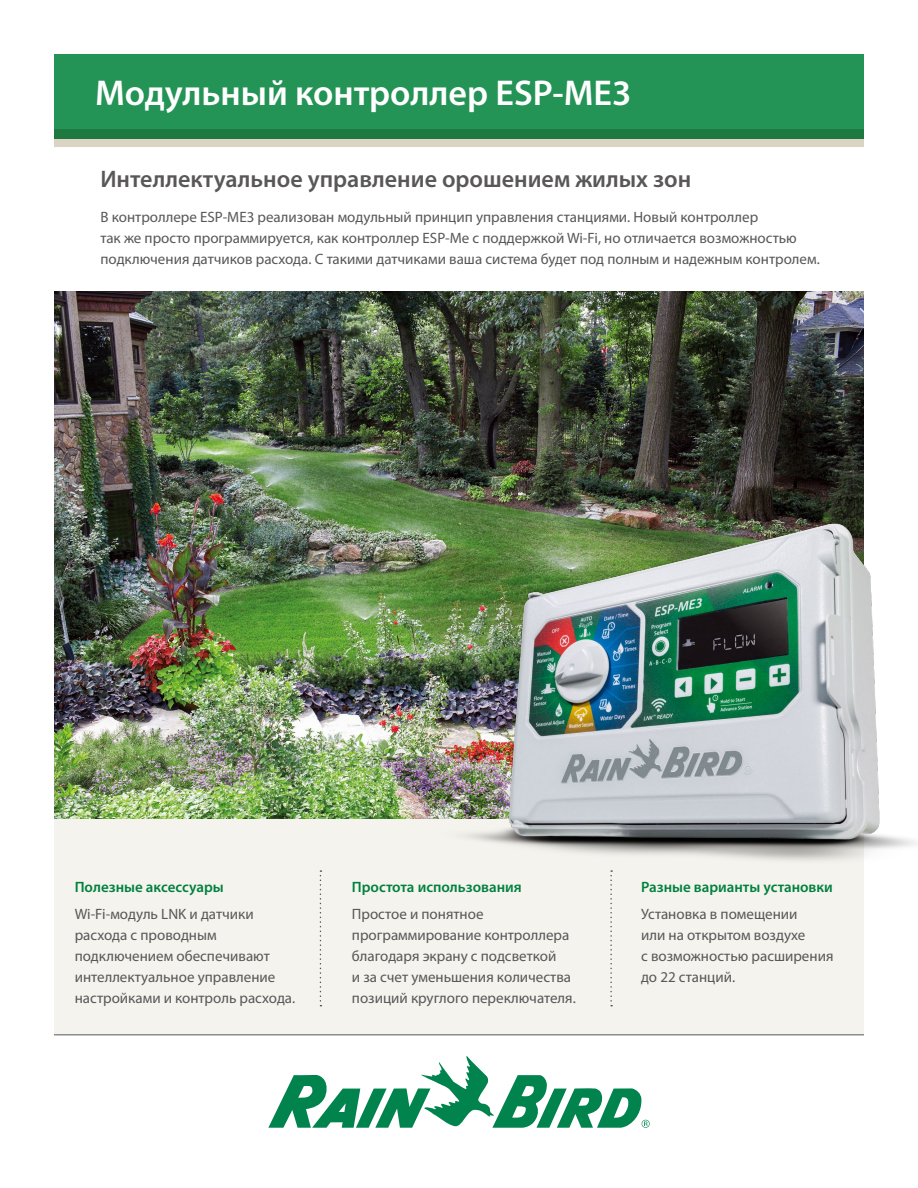
<style>
.page{position:relative;width:918px;height:1188px;background:#fff}
.page>*{position:absolute;margin:0;border:0;box-sizing:border-box;transform-origin:0 0}
.t1{font:600 36px "Myriad Pro";color:#fff}
.t2{font:600 24px "Myriad Pro";color:#595757}
.t3{font:15px/21px "Myriad Pro";color:#595757}
.t4{font:600 15px "Myriad Pro";color:#00813d}
</style>
<div class="page">
<div style="left:54px;top:819px;width:810px;height:216px;background:#f5f3ee"></div>
<svg style="left:268px;top:1056px;width:382px;height:72px"></svg>
<hr style="left:54px;top:1034px;width:810px;height:1px;background:#595757">
<img style="left:54px;top:292px;width:810px;height:527px">
<svg style="left:320px;top:870px;width:1px;height:136px"></svg>
<svg style="left:610px;top:870px;width:2px;height:136px"></svg>
<div style="left:54px;top:54px;width:810px;height:84px;background:#249356"></div>
<svg style="left:54px;top:129px;width:810px;height:18px;background:#72a17a"></svg>
<img style="left:427px;top:501px;width:491px;height:360px">
<h1 class="t1" style="left:95px;top:73px;width:538px">Модульный контроллер ESP-ME3</h1>
<h2 class="t2" style="left:100px;top:166px;width:592px">Интеллектуальное управление орошением жилых зон</h2>
<p class="t3" style="left:100px;top:207px;width:721px">В контроллере ESP-ME3 реализован модульный принцип управления станциями. Новый контроллер<br>так же просто программируется, как контроллер ESP‑Me с поддержкой Wi-Fi, но отличается возможностью подключения датчиков расхода. С такими датчиками ваша система будет под полным и надежным контролем.</p>
<p class="t4" style="left:75px;top:878px;width:150px">Полезные аксессуары</p>
<p class="t3" style="left:75px;top:904px;width:222px">Wi-Fi-модуль LNK и датчики расхода с проводным подключением обеспечивают интеллектуальное управление настройками и контроль расхода.</p>
<p class="t4" style="left:352px;top:878px;width:171px">Простота использования</p>
<p class="t3" style="left:352px;top:904px;width:225px">Простое и понятное программирование контроллера благодаря экрану с подсветкой<br>и за счет уменьшения количества позиций круглого переключателя.</p>
<p class="t4" style="left:641px;top:878px;width:193px">Разные варианты установки</p>
<p class="t3" style="left:641px;top:904px;width:194px">Установка в помещении<br>или на открытом воздухе<br>с возможностью расширения до 22 станций.</p>
</div>
